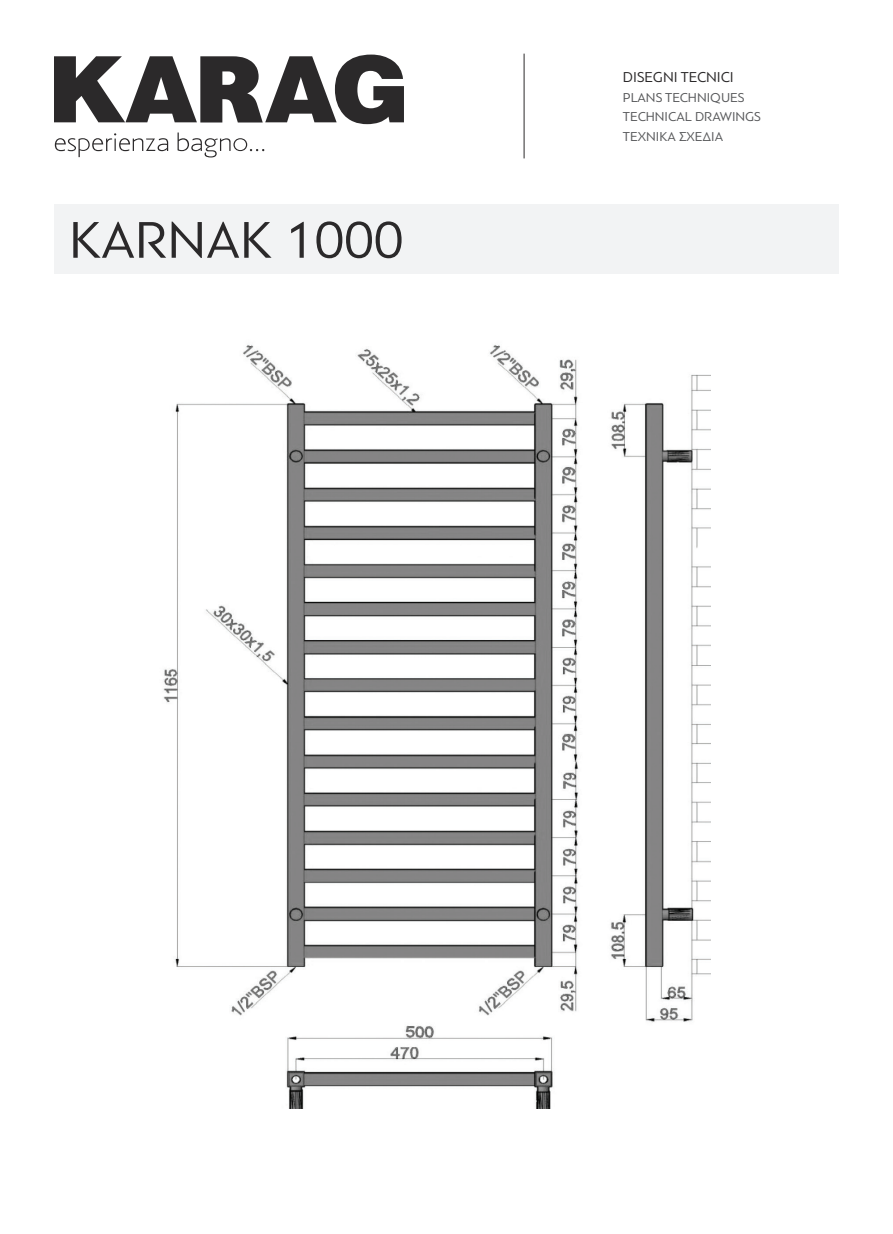
<style>
.page{position:relative;width:893px;height:1234px;background:#fff}
.page>*{position:absolute;margin:0;border:0;box-sizing:border-box;transform-origin:0 0}
.t1{font:54px "PF Bague Sans Pro";color:#2b292a}
.t2{font:15px "PF Bague Sans Pro";color:#2b292a}
.t3{font:13.5px/19.5px "PF Bague Sans Pro";color:#57585a}
</style>
<div class="page">
<div style="left:54px;top:204px;width:785px;height:69px;background:#f2f3f4"></div>
<svg style="left:54px;top:55px;width:350px;height:69px"></svg>
<svg style="left:55px;top:132px;width:209px;height:25px"></svg>
<hr style="left:524px;top:54px;width:1px;height:104px;background:#2b292a">
<img style="left:163px;top:344px;width:548px;height:763px">
<p class="t1" style="left:69px;top:208px;width:336px">KARNAK 1000</p>
<p class="t2" style="left:623px;top:68px;width:112px">DISEGNI TECNICI</p>
<p class="t3" style="left:623px;top:87px;width:140px">PLANS TECHNIQUES<br>TECHNICAL DRAWINGS<br>ΤΕΧΝΙΚΆ ΣΧΈΔΙΑ</p>
</div>
